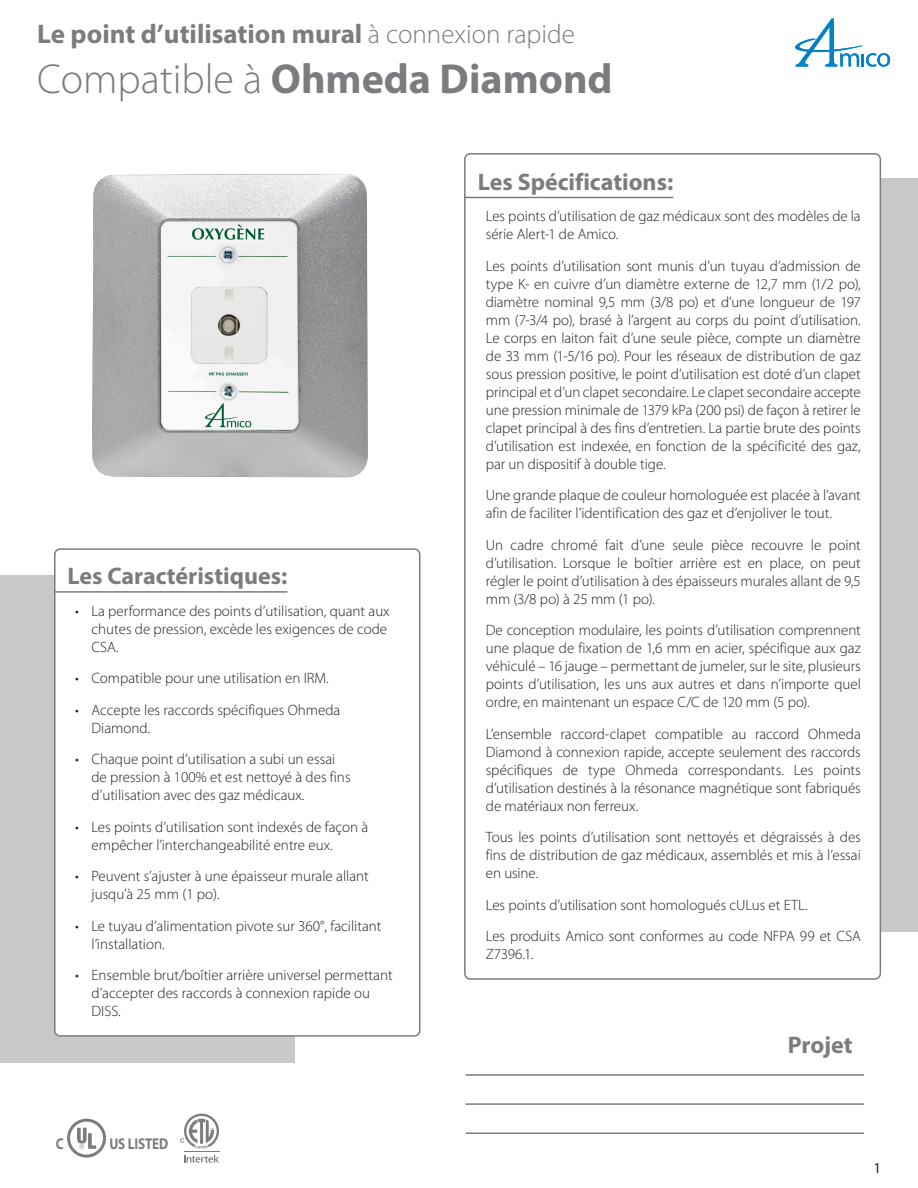
<style>
.page{position:relative;width:918px;height:1188px;background:#fff}
.page>*{position:absolute;margin:0;border:0;box-sizing:border-box;transform-origin:0 0}
.t1{font:700 42px "Myriad Pro";color:#7a7c7f}
.Sub_Title{font:700 27px "Myriad Pro";color:#7a7c7f}
.General_Spec_Feature{font:700 24px "Myriad Pro";color:#7a7c7f}
.Project{font:700 24px "Myriad Pro";color:#7a7c7f}
.t2{font:700 15.6px "Myriad";letter-spacing:-.01em;color:#7a7c7f;scale:.84 1}
.Body{font:300 15px/18px "Myriad Pro";color:#231f20}
.t3{font:15px "Myriad Pro";color:#231f20}
.s1{font-weight:300}
</style>
<div class="page">
<svg style="left:795px;top:18px;width:95px;height:49px"></svg>
<div style="left:0;top:575px;width:294px;height:488px;background:#c7c8ca"></div>
<div style="left:55px;top:549px;width:365px;height:487px;background:#fff;border-radius:5px"></div>
<div style="left:54px;top:548px;width:366px;height:489px;border:2px solid #7a7c7f;border-radius:5px"></div>
<hr style="left:54px;top:591px;width:233px;height:2px;background:#7a7c7f">
<div style="left:623px;top:178px;width:295px;height:754px;background:#c7c8ca"></div>
<div style="left:465px;top:154px;width:415px;height:825px;background:#fff;border-radius:5px"></div>
<div style="left:464px;top:153px;width:417px;height:827px;border:2px solid #7a7c7f;border-radius:5px"></div>
<hr style="left:464px;top:197px;width:209px;height:1px;background:#7a7c7f">
<svg style="left:67px;top:1119px;width:39px;height:39px"></svg>
<svg style="left:184px;top:1155px;width:35px;height:8px"></svg>
<hr style="left:184px;top:1151px;width:35px;height:1px;background:#7a7c7f">
<svg style="left:180px;top:1114px;width:39px;height:35px"></svg>
<hr style="left:466px;top:1074px;width:398px;height:2px;background:#7a7c7f">
<hr style="left:466px;top:1103px;width:398px;height:2px;background:#7a7c7f">
<hr style="left:466px;top:1132px;width:398px;height:2px;background:#7a7c7f">
<img style="left:92px;top:174px;width:276px;height:304px">
<p class="Sub_Title" style="left:37px;top:16px;width:539px">Le point d’utilisation mural <span class="s1">à connexion rapide</span></p>
<p class="t1" style="left:37px;top:51px;width:577px"><span class="s1">Compatible à</span> Ohmeda Diamond</p>
<p class="General_Spec_Feature" style="left:68px;top:561px;width:221px">Les Caractéristiques:</p>
<p class="Body" style="left:92px;top:602px;width:300px;text-indent:-16px">• La performance des points d’utilisation, quant aux chutes de pression, excède les exigences de code<br>CSA.</p>
<p class="Body" style="left:75px;top:669px;width:255px">• Compatible pour une utilisation en IRM.</p>
<p class="Body" style="left:92px;top:701px;width:250px;text-indent:-16px">• Accepte les raccords spécifiques Ohmeda<br>Diamond.</p>
<p class="Body" style="left:92px;top:750px;width:261px;text-indent:-16px">• Chaque point d’utilisation a subi un essai de pression à 100% et est nettoyé à des fins d’utilisation avec des gaz médicaux.</p>
<p class="Body" style="left:92px;top:818px;width:278px;text-indent:-16px">• Les points d’utilisation sont indexés de façon à empêcher l’interchangeabilité entre eux.</p>
<p class="Body" style="left:92px;top:867px;width:279px;text-indent:-16px">• Peuvent s’ajuster à une épaisseur murale allant jusqu’à 25 mm (1 po).</p>
<p class="Body" style="left:92px;top:917px;width:292px;text-indent:-16px">• Le tuyau d’alimentation pivote sur 360°, facilitant l’installation.</p>
<p class="Body" style="left:92px;top:966px;width:303px;text-indent:-16px">• Ensemble brut/boîtier arrière universel permettant d’accepter des raccords à connexion rapide ou<br>DISS.</p>
<p class="General_Spec_Feature" style="left:478px;top:166px;width:197px">Les Spécifications:</p>
<p class="Body" style="left:486px;top:207px;width:376px">Les points d’utilisation de gaz médicaux sont des modèles de la série Alert-1 de Amico.</p>
<p class="Body" style="left:486px;top:257px;width:377px;text-align:justify">Les points d’utilisation sont munis d’un tuyau d’admission de type K- en cuivre d’un diamètre externe de 12,7 mm (1/2 po), diamètre nominal 9,5 mm (3/8 po) et d’une longueur de 197 mm (7-3/4 po), brasé à l’argent au corps du point d’utilisation.<br>Le corps en laiton fait d’une seule pièce, compte un diamètre de 33 mm (1-5/16 po). Pour les réseaux de distribution de gaz sous pression positive, le point d’utilisation est doté d’un clapet principal et d’un clapet secondaire. Le clapet secondaire accepte une pression minimale de 1379 kPa (200 psi) de façon à retirer le clapet principal à des fins d’entretien. La partie brute des points d’utilisation est indexée, en fonction de la spécificité des gaz, par un dispositif à double tige.</p>
<p class="Body" style="left:486px;top:486px;width:376px">Une grande plaque de couleur homologuée est placée à l’avant afin de faciliter l’identification des gaz et d’enjoliver le tout.</p>
<p class="Body" style="left:486px;top:536px;width:377px;text-align:justify">Un cadre chromé fait d’une seule pièce recouvre le point d’utilisation. Lorsque le boîtier arrière est en place, on peut régler le point d’utilisation à des épaisseurs murales allant de 9,5 mm (3/8 po) à 25 mm (1 po).</p>
<p class="Body" style="left:486px;top:621px;width:377px;text-align:justify">De conception modulaire, les points d’utilisation comprennent une plaque de fixation de 1,6 mm en acier, spécifique aux gaz véhiculé – 16 jauge – permettant de jumeler, sur le site, plusieurs points d’utilisation, les uns aux autres et dans n’importe quel ordre, en maintenant un espace C/C de 120 mm (5 po).</p>
<p class="Body" style="left:486px;top:725px;width:377px;text-align:justify">L’ensemble raccord-clapet compatible au raccord Ohmeda Diamond à connexion rapide, accepte seulement des raccords spécifiques de type Ohmeda correspondants. Les points d’utilisation destinés à la résonance magnétique sont fabriqués de matériaux non ferreux.</p>
<p class="Body" style="left:486px;top:828px;width:377px;text-align:justify">Tous les points d’utilisation sont nettoyés et dégraissés à des fins de distribution de gaz médicaux, assemblés et mis à l’essai en usine.</p>
<p class="Body" style="left:486px;top:896px;width:323px">Les points d’utilisation sont homologués cULus et ETL.</p>
<p class="Body" style="left:486px;top:927px;width:377px">Les produits Amico sont conformes au code NFPA 99 et CSA<br>Z7396.1.</p>
<p class="Project" style="left:788px;top:1029px;width:66px">Projet</p>
<p class="t2" style="left:56px;top:1136px;width:11px">C</p>
<p class="t2" style="left:109px;top:1136px;width:72px">US LISTED</p>
<p class="t3" style="left:873px;top:1159px;width:9px">1</p>
</div>
